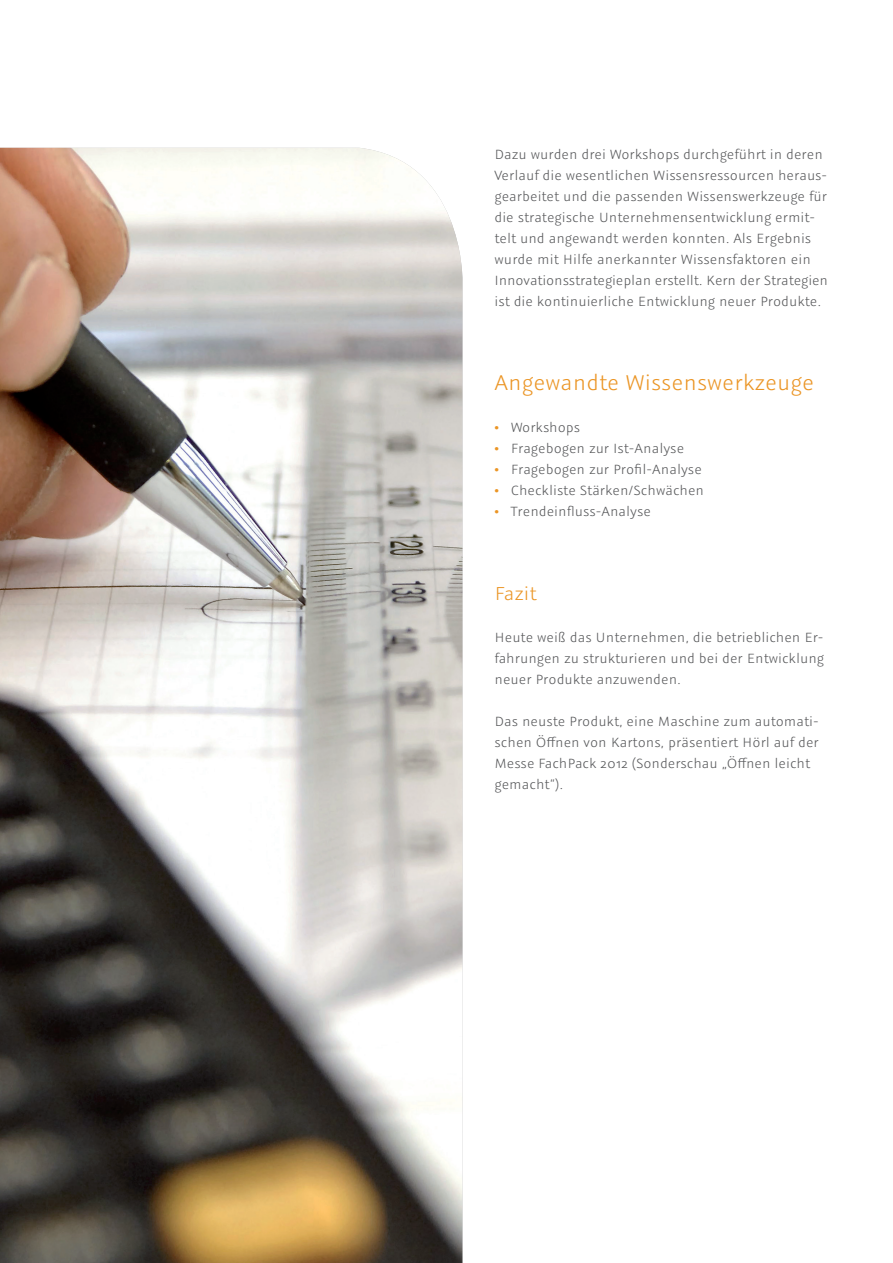
<style>
.page{position:relative;width:893px;height:1263px;background:#fff}
.page>*{position:absolute;margin:0;border:0;box-sizing:border-box;transform-origin:0 0}
.t1{font:300 24px "Graublau Sans";color:#eb9525}
.t2{font:300 21px "Graublau Sans";color:#eb9525}
.t3{font:300 15px/21px "Graublau Sans";color:#57585a}
.s1{color:#eb9525}
</style>
<div class="page">
<img style="left:0;top:148px;width:462px;height:1115px">
<p class="t3" style="left:494px;top:143px;width:335px">Dazu wurden drei Workshops durchgeführt in deren Verlauf die wesentlichen Wissensressourcen heraus&shy;gearbeitet und die passenden Wissenswerkzeuge für die strategische Unternehmensentwicklung ermit&shy;telt und angewandt werden konnten. Als Ergebnis wurde mit Hilfe anerkannter Wissensfaktoren ein Innovationsstrategieplan erstellt. Kern der Strategien ist die kontinuierliche Entwicklung neuer Produkte.</p>
<h1 class="t1" style="left:494px;top:367px;width:321px">Angewandte Wissenswerkzeuge</h1>
<p class="t3" style="left:494px;top:416px;width:87px"><span class="s1">•</span> Workshops</p>
<p class="t3" style="left:494px;top:437px;width:191px"><span class="s1">•</span> Fragebogen zur Ist-Analyse</p>
<p class="t3" style="left:494px;top:458px;width:209px"><span class="s1">•</span> Fragebogen zur Profil-Analyse</p>
<p class="t3" style="left:494px;top:479px;width:211px"><span class="s1">•</span> Checkliste Stärken/Schwächen</p>
<p class="t3" style="left:494px;top:500px;width:158px"><span class="s1">•</span> Trendeinfluss-Analyse</p>
<h2 class="t2" style="left:494px;top:580px;width:43px">Fazit</h2>
<p class="t3" style="left:494px;top:626px;width:331px;text-align:justify">Heute weiß das Unternehmen, die betrieblichen Er&shy;fahrungen zu strukturieren und bei der Entwicklung neuer Produkte anzuwenden.</p>
<p class="t3" style="left:494px;top:710px;width:326px">Das neuste Produkt, eine Maschine zum automati&shy;schen Öffnen von Kartons, präsentiert Hörl auf der Messe FachPack 2012 (Sonderschau „Öffnen leicht gemacht“).</p>
</div>
